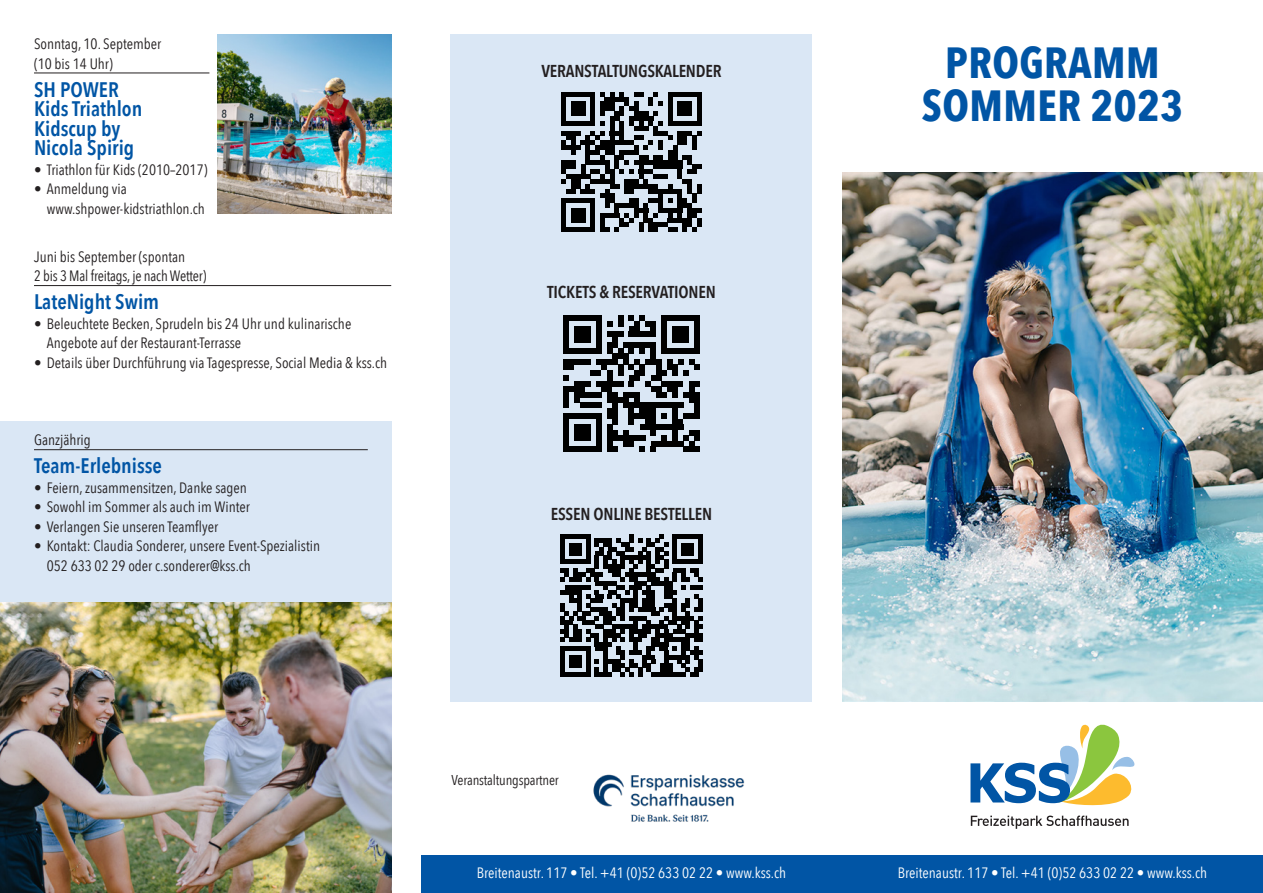
<style>
.page{position:relative;width:1263px;height:893px;background:#fff}
.page>*{position:absolute;margin:0;border:0;box-sizing:border-box;transform-origin:0 0}
.t1{font:700 43.5px/43.5px "Avenir Next Condensed";letter-spacing:.01em;color:#0155a5;text-align:center}
.t2{font:600 21px/19.5px "Avenir Next Condensed";color:#0155a5}
.t3{font:600 17.25px "Avenir Next Condensed";letter-spacing:-.01em;color:#231f20}
.t4{font:15px/19.5px "Avenir Next Condensed";color:#231f20}
.t5{font:15px "Avenir Next Condensed";color:#fff}
.t6{font:14.25px "Avenir Next Condensed";letter-spacing:-.01em;color:#231f20}
</style>
<div class="page">
<div style="left:0;top:421px;width:391px;height:211px;background:#dae7f5"></div>
<hr style="left:34px;top:73px;width:175px;height:1px;background:#231f20">
<hr style="left:34px;top:449px;width:334px;height:1px;background:#231f20">
<div style="left:421px;top:855px;width:421px;height:38px;background:#0155a5"></div>
<img style="left:0;top:603px;width:391px;height:290px">
<div style="left:842px;top:855px;width:421px;height:38px;background:#0155a5"></div>
<svg style="left:970px;top:725px;width:164px;height:81px"></svg>
<svg style="left:971px;top:816px;width:157px;height:13px"></svg>
<img style="left:842px;top:173px;width:421px;height:529px">
<div style="left:451px;top:34px;width:361px;height:668px;background:#dae7f5"></div>
<img style="left:593px;top:774px;width:152px;height:48px">
<svg style="left:561px;top:92px;width:141px;height:140px"></svg>
<div style="left:561px;top:227px;width:34px;height:5px;background:#000"></div>
<div style="left:571px;top:208px;width:14px;height:15px;background:#000"></div>
<div style="left:563px;top:359px;width:27px;height:5px;background:#000"></div>
<div style="left:563px;top:364px;width:11px;height:6px;background:#000"></div>
<div style="left:590px;top:370px;width:11px;height:5px;background:#000"></div>
<svg style="left:563px;top:375px;width:6px;height:6px"></svg>
<div style="left:574px;top:381px;width:16px;height:5px;background:#000"></div>
<div style="left:563px;top:386px;width:22px;height:6px;background:#000"></div>
<div style="left:574px;top:392px;width:27px;height:5px;background:#000"></div>
<svg style="left:563px;top:392px;width:16px;height:16px"></svg>
<div style="left:579px;top:403px;width:22px;height:5px;background:#000"></div>
<div style="left:563px;top:315px;width:38px;height:6px;background:#000"></div>
<svg style="left:563px;top:321px;width:6px;height:27px"></svg>
<div style="left:563px;top:348px;width:38px;height:6px;background:#000"></div>
<div style="left:574px;top:326px;width:16px;height:17px;background:#000"></div>
<div style="left:563px;top:414px;width:38px;height:5px;background:#000"></div>
<svg style="left:563px;top:419px;width:6px;height:27px"></svg>
<svg style="left:596px;top:315px;width:104px;height:137px"></svg>
<div style="left:563px;top:446px;width:38px;height:6px;background:#000"></div>
<div style="left:574px;top:425px;width:16px;height:16px;background:#000"></div>
<svg style="left:560px;top:534px;width:142px;height:142px"></svg>
<hr style="left:560px;top:672px;width:30px;height:4px;background:#000">
<div style="left:569px;top:655px;width:13px;height:13px;background:#000"></div>
<hr style="left:34px;top:285px;width:357px;height:1px;background:#231f20">
<img style="left:218px;top:34px;width:173px;height:180px">
<p class="t4" style="left:34px;top:33px;width:129px">Sonntag, 10. September (10 bis 14 Uhr)</p>
<h2 class="t2" style="left:34px;top:79px;width:110px">SH POWER<br>Kids Triathlon<br>Kidscup by<br>Nicola Spirig</h2>
<p class="t4" style="left:34px;top:159px;width:175px">• Triathlon für Kids (2010–2017)</p>
<p class="t4" style="left:47px;top:178px;width:160px;text-indent:-13px">• Anmeldung via www.shpower-kidstriathlon.ch</p>
<p class="t4" style="left:34px;top:246px;width:174px">Juni bis September (spontan<br>2 bis 3 Mal freitags, je nach Wetter)</p>
<h2 class="t2" style="left:34px;top:291px;width:127px">LateNight Swim</h2>
<p class="t4" style="left:47px;top:313px;width:306px;text-indent:-13px">• Beleuchtete Becken, Sprudeln bis 24 Uhr und kulinarische<br>Angebote auf der Restaurant-Terrasse</p>
<p class="t4" style="left:34px;top:352px;width:355px">• Details über Durchführung via Tagespresse, Social Media &amp; kss.ch</p>
<p class="t4" style="left:34px;top:430px;width:58px">Ganzjährig</p>
<h2 class="t2" style="left:34px;top:456px;width:129px">Team-Erlebnisse</h2>
<p class="t4" style="left:34px;top:477px;width:214px">• Feiern, zusammensitzen, Danke sagen</p>
<p class="t4" style="left:34px;top:497px;width:217px">• Sowohl im Sommer als auch im Winter</p>
<p class="t4" style="left:34px;top:516px;width:186px">• Verlangen Sie unseren Teamflyer</p>
<p class="t4" style="left:47px;top:536px;width:275px;text-indent:-13px">• Kontakt: Claudia Sonderer, unsere Event-Spezialistin<br>052 633 02 29 oder c.sonderer@kss.ch</p>
<p class="t3" style="left:541px;top:56px;width:182px">VERANSTALTUNGSKALENDER</p>
<p class="t3" style="left:547px;top:277px;width:170px">TICKETS &amp; RESERVATIONEN</p>
<p class="t3" style="left:551px;top:499px;width:163px">ESSEN ONLINE BESTELLEN</p>
<h1 class="t1" style="left:922px;top:40px;width:263px">PROGRAMM<br>SOMMER 2023</h1>
<p class="t6" style="left:452px;top:768px;width:109px">Veranstaltungspartner</p>
<p class="t5" style="left:477px;top:860px;width:311px">Breitenaustr. 117 • Tel. +41 (0)52 633 02 22 • www.kss.ch</p>
<p class="t5" style="left:898px;top:860px;width:311px">Breitenaustr. 117 • Tel. +41 (0)52 633 02 22 • www.kss.ch</p>
</div>
